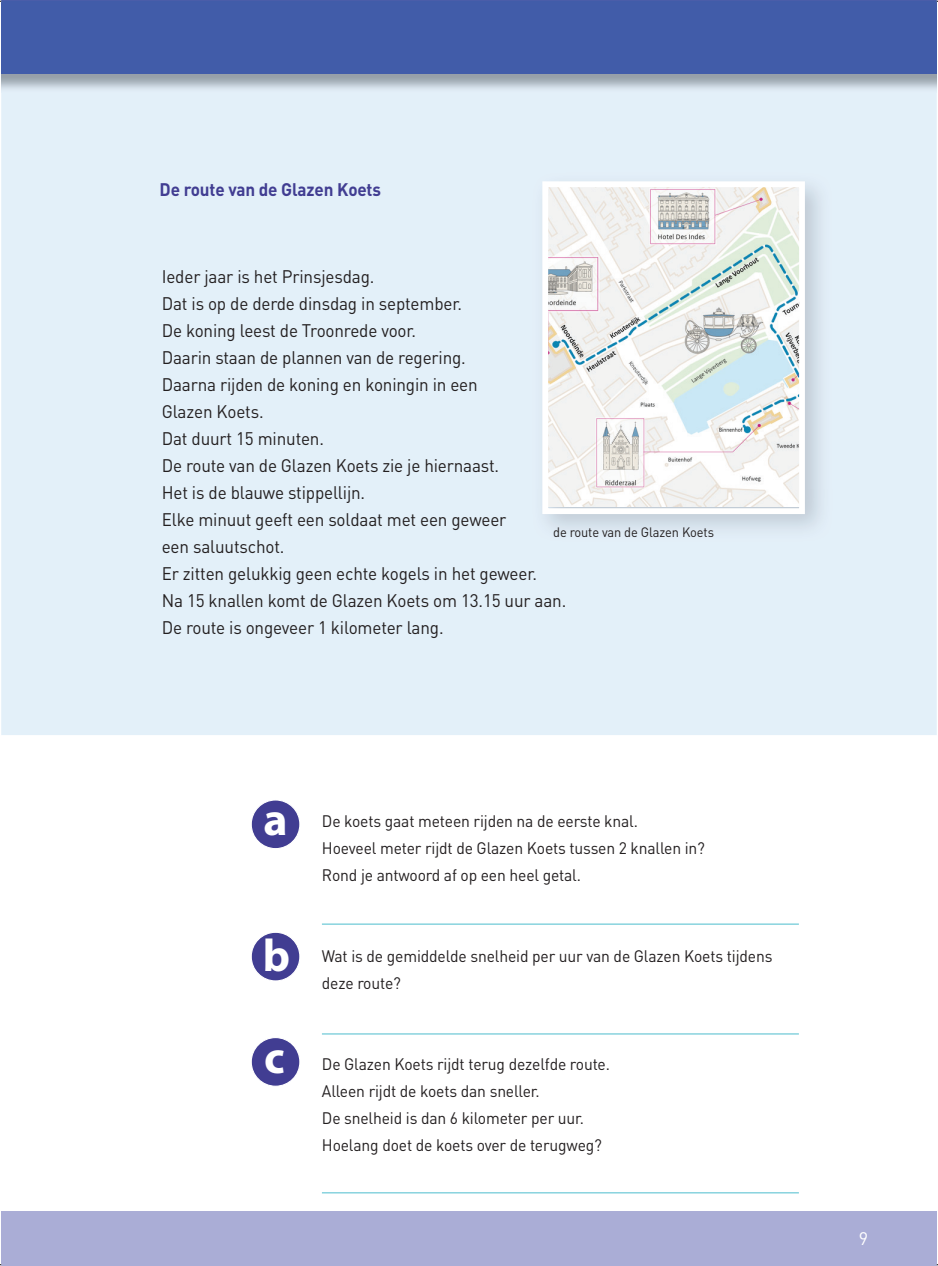
<style>
.page{position:relative;width:938px;height:1266px;background:#fff}
.page>*{position:absolute;margin:0;border:0;box-sizing:border-box;transform-origin:0 0}
.t1{font:700 45.75px "Myriad Pro";color:#fff}
.t2{font:18px/27px "DIN";letter-spacing:-.01em;color:#231f20;scale:.95 1}
.t3{font:700 18px "DIN";letter-spacing:-.01em;color:#413d92;scale:.95 1}
.t4{font:18px "DIN";color:#fff}
.t5{font:16.5px/27px "DIN";letter-spacing:-.01em;color:#231f20;scale:.95 1}
.t6{font:13.5px "DIN";letter-spacing:-.01em;color:#231f20;scale:.95 1}
</style>
<div class="page">
<div style="left:1px;top:1211px;width:936px;height:54px;background:#aaadd6"></div>
<div style="left:1px;top:93px;width:936px;height:642px;background:#e3f0f9"></div>
<div style="left:1px;top:1px;width:936px;height:73px;background:#415ca9"></div>
<img style="left:532px;top:171px;width:301px;height:371px">
<img style="left:549px;top:188px;width:249px;height:318px">
<div style="left:542px;top:181px;width:263px;height:333px;border:6px solid #fff"></div>
<hr style="left:322px;top:923px;width:477px;height:1px;background:#88d3de">
<hr style="left:322px;top:1033px;width:477px;height:1px;background:#88d3de">
<hr style="left:322px;top:1191px;width:477px;height:2px;background:#88d3de">
<div style="left:251px;top:800px;width:49px;height:48px;background:#413d92;border-radius:50%"></div>
<div style="left:251px;top:799px;width:49px;height:50px;border:1px solid #fff;border-radius:50%"></div>
<div style="left:251px;top:932px;width:49px;height:48px;background:#413d92;border-radius:50%"></div>
<div style="left:251px;top:931px;width:49px;height:50px;border:1px solid #fff;border-radius:50%"></div>
<div style="left:251px;top:1037px;width:49px;height:49px;background:#413d92;border-radius:50%"></div>
<div style="left:251px;top:1036px;width:49px;height:50px;border:1px solid #fff;border-radius:50%"></div>
<p class="t3" style="left:160px;top:178px;width:235px">De route van de Glazen Koets</p>
<p class="t2" style="left:162px;top:263px;width:427px">Ieder jaar is het Prinsjesdag.<br>Dat is op de derde dinsdag in september.<br>De koning leest de Troonrede voor.<br>Daarin staan de plannen van de regering.<br>Daarna rijden de koning en koningin in een<br>Glazen Koets.<br>Dat duurt 15 minuten.<br>De route van de Glazen Koets zie je hiernaast.<br>Het is de blauwe stippellijn.<br>Elke minuut geeft een soldaat met een geweer<br>een saluutschot.<br>Er zitten gelukkig geen echte kogels in het geweer.<br>Na 15 knallen komt de Glazen Koets om 13.15 uur aan.<br>De route is ongeveer 1 kilometer lang.</p>
<p class="t6" style="left:553px;top:523px;width:171px">de route van de Glazen Koets</p>
<h1 class="t1" style="left:263px;top:789px;width:26px">a</h1>
<h1 class="t1" style="left:263px;top:925px;width:29px">b</h1>
<h1 class="t1" style="left:264px;top:1027px;width:22px">c</h1>
<p class="t5" style="left:322px;top:807px;width:405px">De koets gaat meteen rijden na de eerste knal.<br>Hoeveel meter rijdt de Glazen Koets tussen 2 knallen in?<br>Rond je antwoord af op een heel getal.</p>
<p class="t5" style="left:322px;top:942px;width:476px">Wat is de gemiddelde snelheid per uur van de Glazen Koets tijdens deze route?</p>
<p class="t5" style="left:322px;top:1050px;width:305px">De Glazen Koets rijdt terug dezelfde route.<br>Alleen rijdt de koets dan sneller.<br>De snelheid is dan 6 kilometer per uur.<br>Hoelang doet de koets over de terugweg?</p>
<p class="t4" style="left:859px;top:1227px;width:11px">9</p>
</div>
